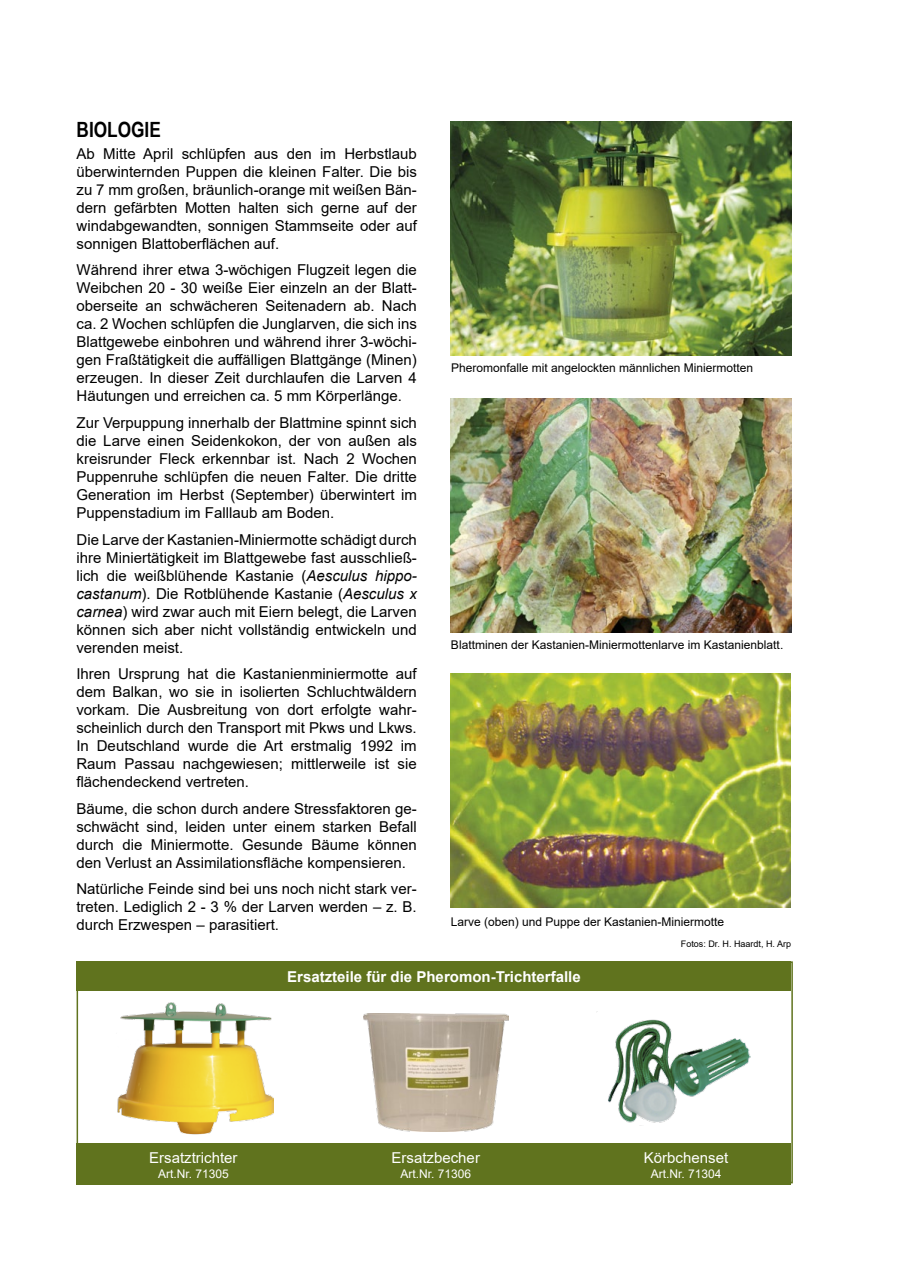
<style>
.page{position:relative;width:902px;height:1272px;background:#fff}
.page>*{position:absolute;margin:0;border:0;box-sizing:border-box;transform-origin:0 0}
.t1{font:700 21px "Arial Narrow";color:#000}
.t2{font:15px/18px "Arial";color:#000;text-align:justify}
.t3{font:700 15px "Arial";color:#fff}
.t4{font:15px "Arial";color:#fff}
.t5{font:12px "Arial";color:#000}
.t6{font:12px "Arial";color:#fff}
.t7{font:9px "Arial";color:#000}
.s1{font-style:italic}
</style>
<div class="page">
<div style="left:77px;top:1143px;width:714px;height:41px;background:#60731e"></div>
<div style="left:77px;top:961px;width:715px;height:222px;border:2px solid #60731e"></div>
<img style="left:451px;top:121px;width:340px;height:234px">
<img style="left:117px;top:1002px;width:156px;height:133px">
<img style="left:363px;top:1013px;width:145px;height:118px">
<img style="left:596px;top:1011px;width:154px;height:112px">
<img style="left:450px;top:674px;width:340px;height:233px">
<div style="left:77px;top:961px;width:714px;height:30px;background:#60731e"></div>
<img style="left:451px;top:398px;width:340px;height:234px">
<h1 class="t1" style="left:77px;top:113px;width:86px">BIOLOGIE</h1>
<p class="t2" style="left:77px;top:144px;width:342px">Ab Mitte April schlüpfen aus den im Herbstlaub überwinternden Puppen die kleinen Falter. Die bis zu 7 mm großen, bräunlich-orange mit weißen Bän&shy;dern gefärbten Motten halten sich gerne auf der windabgewandten, sonnigen Stammseite oder auf sonnigen Blattoberflächen auf.</p>
<p class="t2" style="left:76px;top:261px;width:342px">Während ihrer etwa 3-wöchigen Flugzeit legen die Weibchen 20 - 30 weiße Eier einzeln an der Blatt&shy;oberseite an schwächeren Seitenadern ab. Nach ca. 2 Wochen schlüpfen die Junglarven, die sich ins Blattgewebe einbohren und während ihrer 3-wöchi&shy;gen Fraßtätigkeit die auffälligen Blattgänge (Minen) erzeugen. In dieser Zeit durchlaufen die Larven 4<br>Häutungen und erreichen ca. 5 mm Körperlänge.</p>
<p class="t2" style="left:76px;top:413px;width:342px">Zur Verpuppung innerhalb der Blattmine spinnt sich die Larve einen Seidenkokon, der von außen als kreisrunder Fleck erkennbar ist. Nach 2 Wochen Puppenruhe schlüpfen die neuen Falter. Die dritte Generation im Herbst (September) überwintert im Puppenstadium im Falllaub am Boden.</p>
<p class="t2" style="left:76px;top:530px;width:342px">Die Larve der Kastanien-Miniermotte schädigt durch ihre Miniertätigkeit im Blattgewebe fast ausschließ&shy;lich die weißblühende Kastanie (<span class="s1">Aesculus hippo&shy;castanum</span>). Die Rotblühende Kastanie (<span class="s1">Aesculus x carnea</span>) wird zwar auch mit Eiern belegt, die Larven können sich aber nicht vollständig entwickeln und verenden meist.</p>
<p class="t2" style="left:76px;top:664px;width:342px">Ihren Ursprung hat die Kastanienminiermotte auf dem Balkan, wo sie in isolierten Schluchtwäldern vorkam. Die Ausbreitung von dort erfolgte wahr&shy;scheinlich durch den Transport mit Pkws und Lkws.<br>In Deutschland wurde die Art erstmalig 1992 im Raum Passau nachgewiesen; mittlerweile ist sie flächendeckend vertreten.</p>
<p class="t2" style="left:76px;top:799px;width:342px">Bäume, die schon durch andere Stressfaktoren ge&shy;schwächt sind, leiden unter einem starken Befall durch die Miniermotte. Gesunde Bäume können den Verlust an Assimilationsfläche kompensieren.</p>
<p class="t2" style="left:76px;top:879px;width:342px">Natürliche Feinde sind bei uns noch nicht stark ver&shy;treten. Lediglich 2 - 3 % der Larven werden – z. B. durch Erzwespen – parasitiert.</p>
<p class="t3" style="left:287px;top:965px;width:295px">Ersatzteile für die Pheromon-Trichterfalle</p>
<p class="t5" style="left:451px;top:359px;width:304px">Pheromonfalle mit angelockten männlichen Miniermotten</p>
<p class="t5" style="left:451px;top:636px;width:334px">Blattminen der Kastanien-Miniermottenlarve im Kastanienblatt.</p>
<p class="t5" style="left:450px;top:913px;width:275px">Larve (oben) und Puppe der Kastanien-Miniermotte</p>
<p class="t7" style="left:681px;top:937px;width:112px">Fotos: Dr. H. Haardt, H. Arp</p>
<p class="t4" style="left:149px;top:1147px;width:90px">Ersatztrichter</p>
<p class="t6" style="left:158px;top:1165px;width:72px">Art.Nr. 71305</p>
<p class="t4" style="left:391px;top:1147px;width:90px">Ersatzbecher</p>
<p class="t6" style="left:400px;top:1165px;width:72px">Art.Nr. 71306</p>
<p class="t4" style="left:644px;top:1147px;width:86px">Körbchenset</p>
<p class="t6" style="left:650px;top:1165px;width:72px">Art.Nr. 71304</p>
</div>
